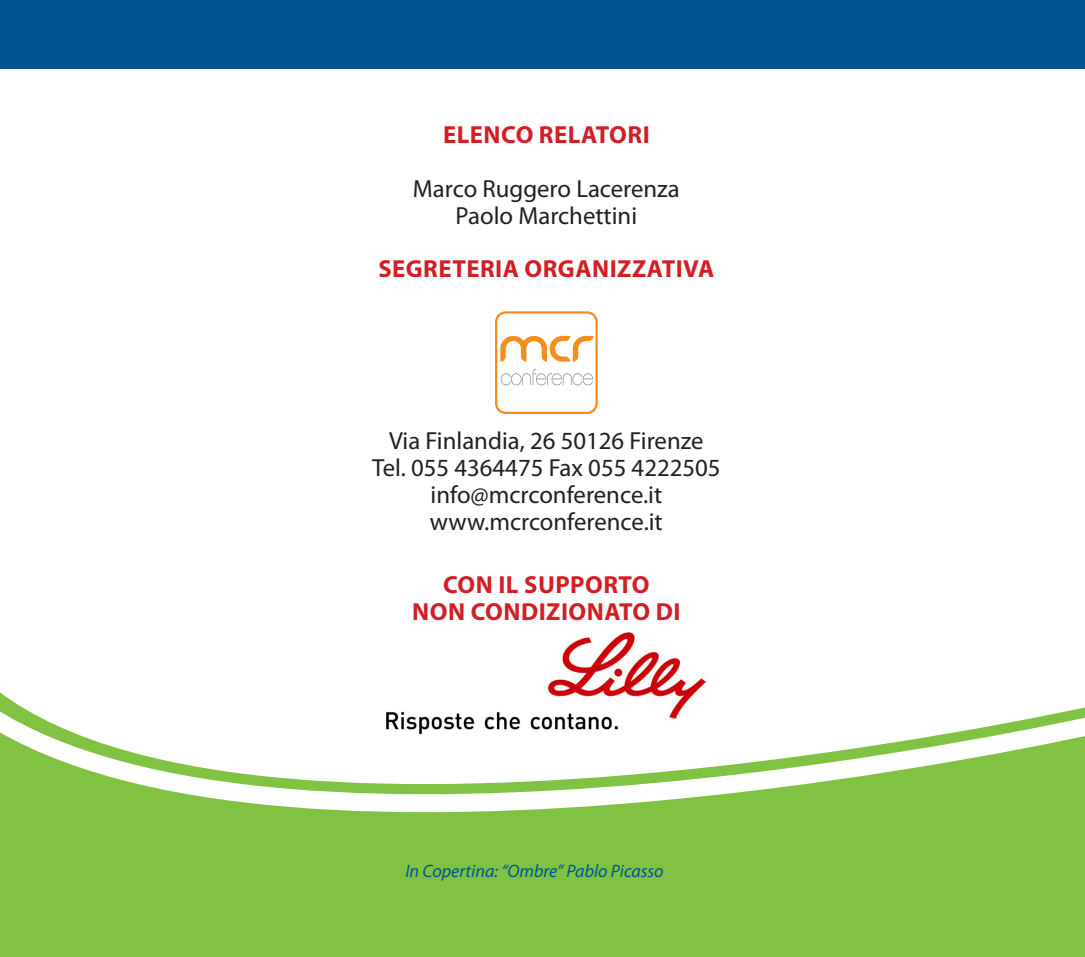
<style>
.page{position:relative;width:1085px;height:957px;background:#fff}
.page>*{position:absolute;margin:0;border:0;box-sizing:border-box;transform-origin:0 0}
.t1{font:24.75px "Myriad Pro";color:#231f20}
.t2{font:700 24.75px "Myriad Pro";letter-spacing:.02em;color:#d02026}
.t3{font:italic 18px "Myriad Pro";color:#005593}
</style>
<div class="page">
<svg style="left:0;top:681px;width:1084px;height:276px;background:#8ec857"></svg>
<svg style="left:0;top:690px;width:1084px;height:217px"></svg>
<svg style="left:495px;top:311px;width:102px;height:103px"></svg>
<img style="left:387px;top:632px;width:318px;height:101px">
<div style="left:0;top:0;width:1084px;height:69px;background:#005593"></div>
<p class="t2" style="left:443px;top:119px;width:208px">ELENCO RELATORI</p>
<p class="t1" style="left:413px;top:174px;width:268px">Marco Ruggero Lacerenza</p>
<p class="t1" style="left:455px;top:201px;width:183px">Paolo Marchettini</p>
<p class="t2" style="left:378px;top:253px;width:337px">SEGRETERIA ORGANIZZATIVA</p>
<p class="t1" style="left:389px;top:425px;width:316px">Via Finlandia, 26 50126 Firenze</p>
<p class="t1" style="left:372px;top:452px;width:350px">Tel. 055 4364475 Fax 055 4222505</p>
<p class="t1" style="left:430px;top:479px;width:233px">info@mcrconference.it</p>
<p class="t1" style="left:430px;top:506px;width:234px">www.mcrconference.it</p>
<p class="t2" style="left:443px;top:569px;width:208px">CON IL SUPPORTO</p>
<p class="t2" style="left:412px;top:596px;width:270px">NON CONDIZIONATO DI</p>
<p class="t3" style="left:405px;top:859px;width:260px">In Copertina: “Ombre” Pablo Picasso</p>
</div>
